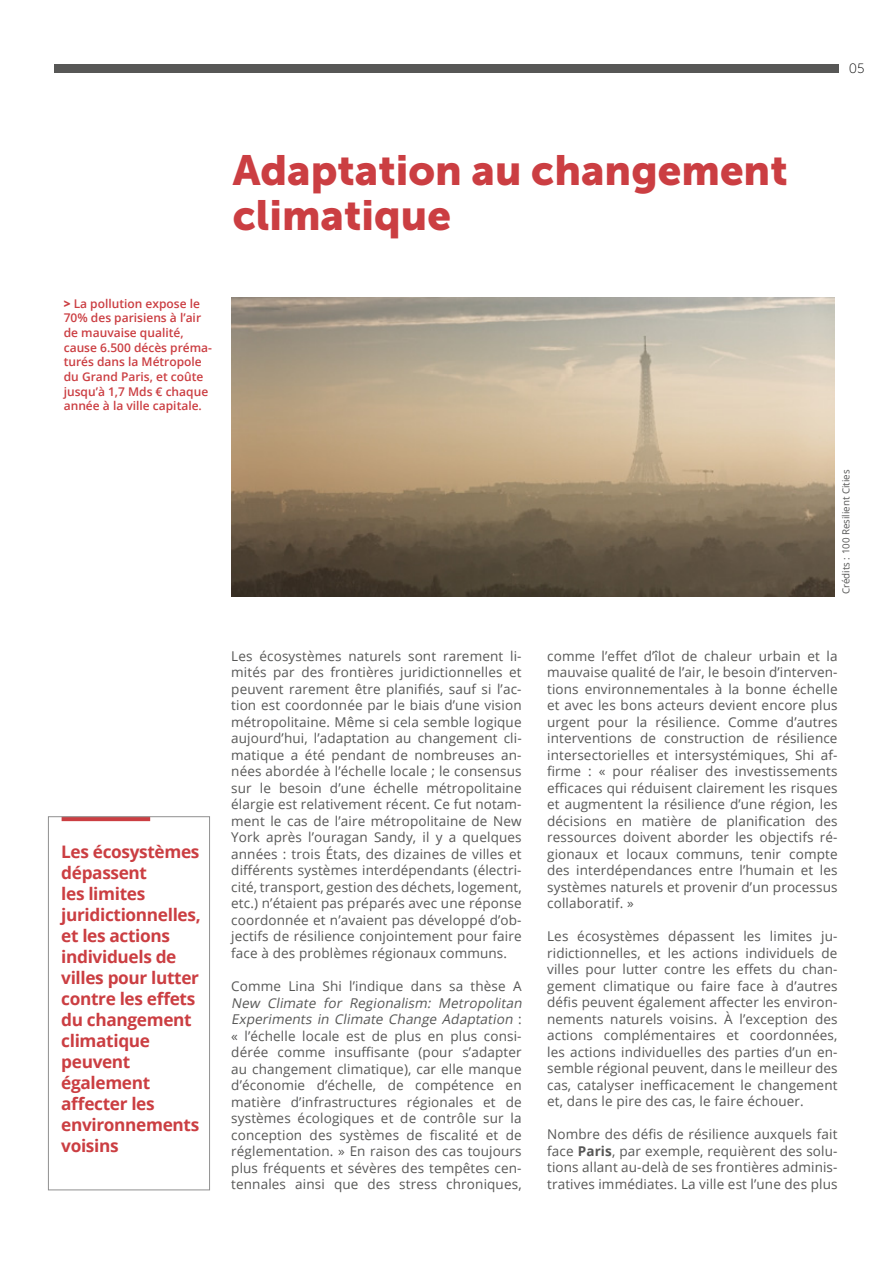
<style>
.page{position:relative;width:893px;height:1263px;background:#fff}
.page>*{position:absolute;margin:0;border:0;box-sizing:border-box;transform-origin:0 0}
.t1{font:42px/45px "Museo Sans 900";color:#cb3e42}
.t2{font:700 17.25px/21px "Open Sans";letter-spacing:-.02em;color:#cb3e42}
.t3{font:13.5px/16.5px "Open Sans";letter-spacing:.01em;color:#575756;text-align:justify}
.t4{font:13.5px "Museo Sans 100";color:#000}
.t5{font:600 12px/14.7px "Open Sans";color:#cb3e42}
.t6{font:9.75px "Open Sans";color:#575756}
.s1{font-weight:800}
.s2{font-style:italic}
.s3{font-weight:700}
</style>
<div class="page">
<hr style="left:62px;top:817px;width:88px;height:4px;background:#cb3e42">
<div style="left:48px;top:816px;width:162px;height:374px;border:1px solid #909090"></div>
<img style="left:231px;top:298px;width:603px;height:298px">
<div style="left:54px;top:64px;width:785px;height:8px;background:#575756"></div>
<p class="t4" style="left:849px;top:61px;width:17px">05</p>
<h1 class="t1" style="left:233px;top:147px;width:557px">Adaptation au changement climatique</h1>
<p class="t5" style="left:64px;top:296px;width:150px"><span class="s1">&gt;</span> La pollution expose le<br>70% des parisiens à l’air de mauvaise qualité, cause 6.500 décès préma&shy;turés dans la Métropole du Grand Paris, et coûte jusqu’à 1,7 Mds € chaque année à la ville capitale.</p>
<p class="t2" style="left:61px;top:841px;width:141px">Les écosystèmes dépassent<br>les limites juridictionnelles, et les actions individuels de villes pour lutter contre les effets du changement climatique peuvent également affecter les environnements voisins</p>
<p class="t3" style="left:231px;top:647px;width:292px">Les écosystèmes naturels sont rarement li&shy;mités par des frontières juridictionnelles et peuvent rarement être planifiés, sauf si l’ac&shy;tion est coordonnée par le biais d’une vision métropolitaine. Même si cela semble logique aujourd’hui, l’adaptation au changement cli&shy;matique a été pendant de nombreuses an&shy;nées abordée à l’échelle locale ; le consensus sur le besoin d’une échelle métropolitaine élargie est relativement récent. Ce fut notam&shy;ment le cas de l’aire métropolitaine de New York après l’ouragan Sandy, il y a quelques années : trois États, des dizaines de villes et différents systèmes interdépendants (électri&shy;cité, transport, gestion des déchets, logement, etc.) n’étaient pas préparés avec une réponse coordonnée et n’avaient pas développé d’ob&shy;jectifs de résilience conjointement pour faire face à des problèmes régionaux communs.</p>
<p class="t3" style="left:231px;top:977px;width:292px">Comme Lina Shi l’indique dans sa thèse A</p>
<p class="t3" style="left:231px;top:994px;width:295px;text-align:left"><span class="s2">New Climate for Regionalism: Metropolitan Experiments in Climate Change Adaptation</span> : « l’échelle locale est de plus en plus consi&shy;dérée comme insuffisante (pour s’adapter au changement climatique), car elle manque d’économie d’échelle, de compétence en matière d’infrastructures régionales et de systèmes écologiques et de contrôle sur la conception des systèmes de fiscalité et de réglementation. » En raison des cas toujours plus fréquents et sévères des tempêtes cen&shy;tennales ainsi que des stress chroniques,</p>
<p class="t6" style="left:839px;top:594px;width:126px;rotate:-90deg">Crédits : 100 Resilient Cities</p>
<p class="t3" style="left:547px;top:647px;width:292px">comme l’effet d’îlot de chaleur urbain et la mauvaise qualité de l’air, le besoin d’interven&shy;tions environnementales à la bonne échelle et avec les bons acteurs devient encore plus urgent pour la résilience. Comme d’autres interventions de construction de résilience intersectorielles et intersystémiques, Shi af&shy;firme : « pour réaliser des investissements efficaces qui réduisent clairement les risques et augmentent la résilience d’une région, les décisions en matière de planification des ressources doivent aborder les objectifs ré&shy;gionaux et locaux communs, tenir compte des interdépendances entre l’humain et les systèmes naturels et provenir d’un processus collaboratif. »</p>
<p class="t3" style="left:547px;top:928px;width:292px">Les écosystèmes dépassent les limites ju&shy;ridictionnelles, et les actions individuels de villes pour lutter contre les effets du chan&shy;gement climatique ou faire face à d’autres défis peuvent également affecter les environ&shy;nements naturels voisins. À l’exception des actions complémentaires et coordonnées, les actions individuelles des parties d’un en&shy;semble régional peuvent, dans le meilleur des cas, catalyser inefficacement le changement et, dans le pire des cas, le faire échouer.</p>
<p class="t3" style="left:547px;top:1126px;width:292px">Nombre des défis de résilience auxquels fait face <span class="s3">Paris</span>, par exemple, requièrent des solu&shy;tions allant au-delà de ses frontières adminis&shy;tratives immédiates. La ville est l’une des plus</p>
</div>
